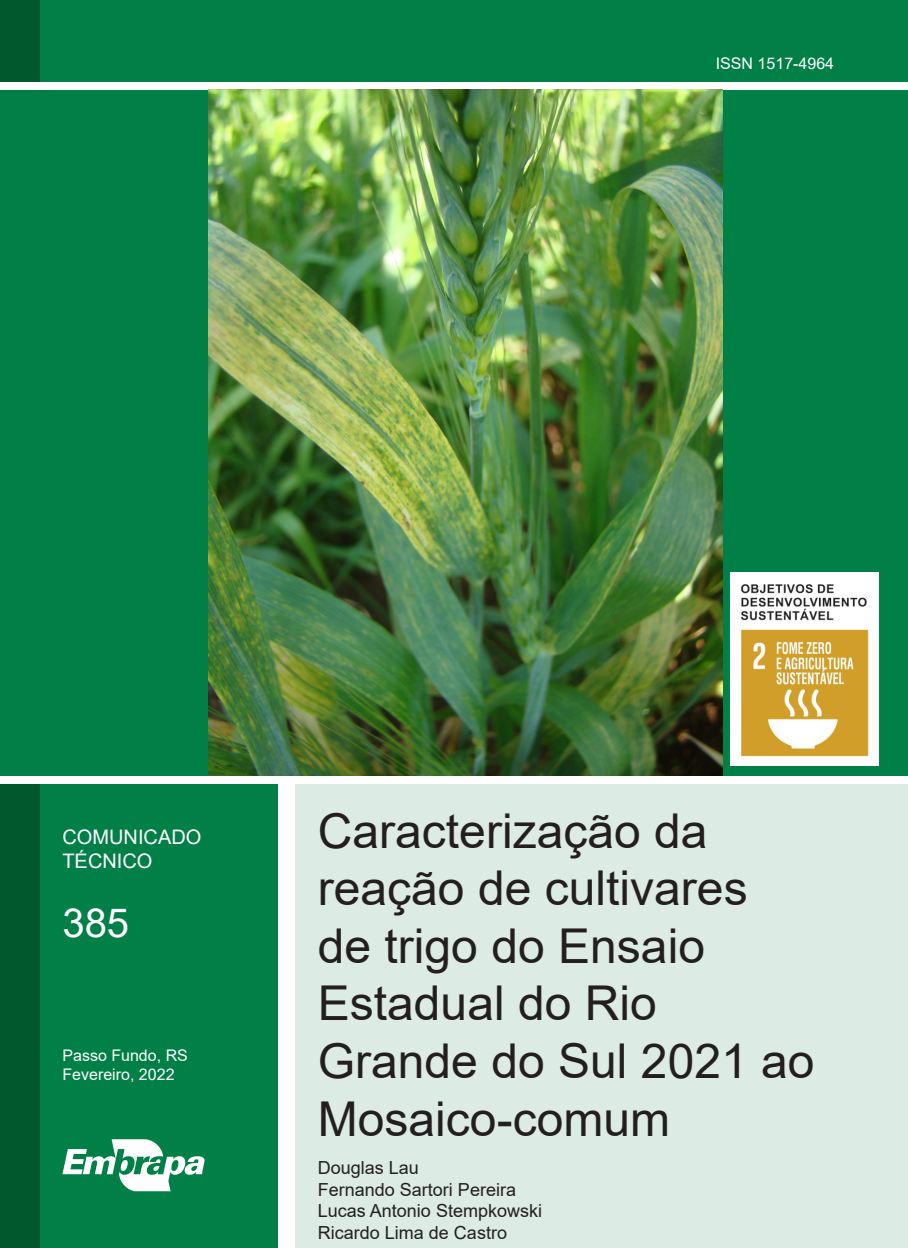
<style>
.page{position:relative;width:908px;height:1248px;background:#fff}
.page>*{position:absolute;margin:0;border:0;box-sizing:border-box;transform-origin:0 0}
.TITULO_CAPA{font:48px/57.6px "Arial";color:#231f20}
.NUMERO_PUBLICACAO{font:40px "Arial";color:#fff}
.COMUNICADO_TECNICO{font:20px/24px "Arial";color:#fff}
.AUTOR_CAPA{font:18px "Arial";color:#231f20}
.NUMERO_ISSN{font:16px "Arial";color:#fff}
.CIDADE_-_MES_-_ESTAD{font:16px "Arial";color:#fff}
</style>
<div class="page">
<div style="left:0;top:784px;width:277px;height:463px;background:#007f46"></div>
<div style="left:295px;top:784px;width:612px;height:463px;background:#dcebe3"></div>
<div style="left:0;top:0;width:907px;height:81px;background:#007f46"></div>
<svg style="left:62px;top:1139px;width:142px;height:52px"></svg>
<div style="left:0;top:784px;width:40px;height:463px;background:#00582c"></div>
<div style="left:0;top:0;width:40px;height:81px;background:#00582c"></div>
<div style="left:0;top:90px;width:907px;height:685px;background:#007f46"></div>
<img style="left:208px;top:90px;width:514px;height:685px">
<img style="left:730px;top:572px;width:148px;height:193px">
<p class="NUMERO_ISSN" style="left:715px;top:53px;width:120px">ISSN 1517-4964</p>
<p class="COMUNICADO_TECNICO" style="left:62px;top:825px;width:140px">COMUNICADO<br>TÉCNICO</p>
<p class="NUMERO_PUBLICACAO" style="left:62px;top:895px;width:68px">385</p>
<p class="CIDADE_-_MES_-_ESTAD" style="left:62px;top:1043px;width:127px">Passo Fundo, RS</p>
<p class="NUMERO_ISSN" style="left:62px;top:1062px;width:114px">Fevereiro, 2022</p>
<p class="TITULO_CAPA" style="left:317px;top:801px;width:498px">Caracterização da reação de cultivares<br>de trigo do Ensaio<br>Estadual do Rio<br>Grande do Sul 2021 ao<br>Mosaico-comum</p>
<p class="AUTOR_CAPA" style="left:317px;top:1154px;width:103px">Douglas Lau</p>
<p class="AUTOR_CAPA" style="left:317px;top:1176px;width:200px">Fernando Sartori Pereira</p>
<p class="AUTOR_CAPA" style="left:317px;top:1198px;width:226px">Lucas Antonio Stempkowski</p>
<p class="AUTOR_CAPA" style="left:317px;top:1219px;width:191px">Ricardo Lima de Castro</p>
</div>
